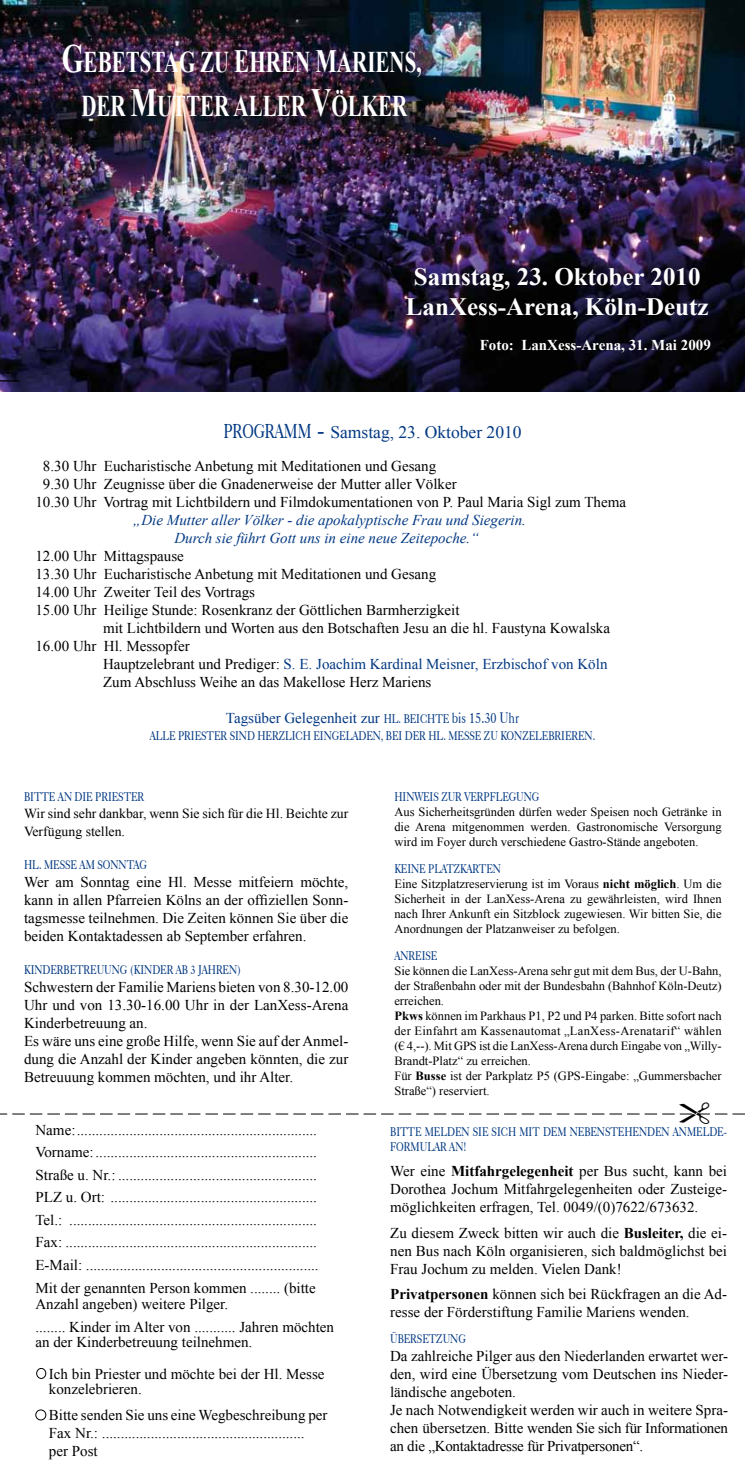
<style>
.page{position:relative;width:745px;height:1478px;background:#fff}
.page>*{position:absolute;margin:0;border:0;box-sizing:border-box;transform-origin:0 0}
.t1{font:700 30px/43.8px "Times New Roman";color:#fff;text-align:center;scale:.7 1}
.t2{font:700 25px/30px "Times New Roman";color:#fff;text-align:center}
.t3{font:17.5px "Times New Roman";color:#003882}
.t4{font:15px/18px "Times New Roman";color:#000}
.t5{font:15px "Times New Roman";color:#003882}
.t6{font:italic 15px/18px "Times New Roman";color:#003882;text-align:center}
.t7{font:700 15px "Times New Roman";color:#fff}
.t8{font:13.75px/18px "Times New Roman";color:#000}
.t9{font:12.5px/15px "Times New Roman";color:#000;text-align:justify}
.t10{font:12.5px/15px "Caslon 540 BT";color:#003882;scale:.8 1}
.s1{font-size:40px}
.s2{font-size:32.5px}
.s3{font-family:"Caslon 540 BT";font-size:20px}
.s4{font-size:22.5px}
.s5{color:#000}
.s6{font-family:"Caslon 540 BT";font-size:12.5px}
.s7{font-family:"Caslon 540 BT"}
.s8{font-weight:700}
</style>
<div class="page">
<img style="left:0;top:1px;width:744px;height:391px">
<hr style="left:0;top:380px;width:20px;height:2px;background:#000">
<div style="left:36px;top:1368px;width:10px;height:10px;border:1px solid #000;border-radius:50%"></div>
<div style="left:35px;top:1409px;width:11px;height:11px;border:1px solid #000;border-radius:50%"></div>
<svg style="left:0;top:1113px;width:744px;height:2px"></svg>
<h1 class="t1" style="left:62px;top:40px;width:515px"><span class="s1">G</span>ebetstag zu <span class="s2">E</span>hren <span class="s2">M</span>ariens, der <span class="s1">M</span>utter aller <span class="s1">V</span>ölker</h1>
<h2 class="t2" style="left:405px;top:261px;width:304px">Samstag, 23. Oktober 2010<br>LanXess-Arena, Köln-Deutz</h2>
<p class="t7" style="left:479px;top:334px;width:232px">Foto: LanXess-Arena, 31. Mai 2009</p>
<p class="t3" style="left:223px;top:421px;width:299px"><span class="s3">PROGRAMM</span> <span class="s4">-</span> Samstag, 23. Oktober 2010</p>
<p class="t4" style="left:43px;top:457px;width:394px">8.30 Uhr Eucharistische Anbetung mit Meditationen und Gesang</p>
<p class="t4" style="left:43px;top:475px;width:415px">9.30 Uhr Zeugnisse über die Gnadenerweise der Mutter aller Völker</p>
<p class="t4" style="left:35px;top:493px;width:591px">10.30 Uhr Vortrag mit Lichtbildern und Filmdokumentationen von P. Paul Maria Sigl zum Thema</p>
<p class="t6" style="left:133px;top:511px;width:394px">„Die Mutter aller Völker - die apokalyptische Frau und Siegerin.<br>Durch sie führt Gott uns in eine neue Zeitepoche.“</p>
<p class="t4" style="left:35px;top:547px;width:150px">12.00 Uhr Mittagspause</p>
<p class="t4" style="left:35px;top:565px;width:402px">13.30 Uhr Eucharistische Anbetung mit Meditationen und Gesang</p>
<p class="t4" style="left:35px;top:583px;width:221px">14.00 Uhr Zweiter Teil des Vortrags</p>
<p class="t4" style="left:35px;top:601px;width:425px">15.00 Uhr Heilige Stunde: Rosenkranz der Göttlichen Barmherzigkeit</p>
<p class="t4" style="left:103px;top:619px;width:508px">mit Lichtbildern und Worten aus den Botschaften Jesu an die hl. Faustyna Kowalska</p>
<p class="t4" style="left:35px;top:637px;width:156px">16.00 Uhr Hl. Messopfer</p>
<p class="t5" style="left:103px;top:654px;width:505px"><span class="s5">Hauptzelebrant und Prediger:</span> S. E. Joachim Kardinal Meisner, Erzbischof von Köln</p>
<p class="t4" style="left:103px;top:673px;width:330px">Zum Abschluss Weihe an das Makellose Herz Mariens</p>
<p class="t5" style="left:226px;top:708px;width:294px">Tagsüber Gelegenheit zur <span class="s6">HL. BEICHTE</span> <span class="s7">BIS 15.30 UHR</span></p>
<p class="t10" style="left:150px;top:728px;width:558px">ALLE PRIESTER SIND HERZLICH EINGELADEN, BEI DER HL. MESSE ZU KONZELEBRIEREN.</p>
<p class="t10" style="left:24px;top:789px;width:151px">BITTE AN DIE PRIESTER</p>
<p class="t8" style="left:24px;top:804px;width:325px">Wir sind sehr dankbar, wenn Sie sich für die Hl. Beichte zur<br>Verfügung stellen.</p>
<p class="t10" style="left:24px;top:856px;width:155px">HL. MESSE AM SONNTAG</p>
<p class="t4" style="left:24px;top:872px;width:325px;text-align:justify">Wer am Sonntag eine Hl. Messe mitfeiern möchte, kann in allen Pfarreien Kölns an der offiziellen Sonn&shy;tagsmesse teilnehmen. Die Zeiten können Sie über die beiden Kontaktadessen ab September erfahren.</p>
<p class="t10" style="left:24px;top:961px;width:273px">KINDERBETREUUNG (KINDER AB 3 JAHREN)</p>
<p class="t4" style="left:24px;top:977px;width:325px">Schwestern der Familie Mariens bieten von 8.30-12.00<br>Uhr und von 13.30-16.00 Uhr in der LanXess-Arena Kinderbetreuung an.<br>Es wäre uns eine große Hilfe, wenn Sie auf der Anmel&shy;dung die Anzahl der Kinder angeben könnten, die zur Betreuuung kommen möchten, und ihr Alter.</p>
<p class="t4" style="left:35px;top:1118px;width:284px;line-height:22.6px;text-align:justify">Name:................................................................<br>Vorname:...........................................................<br>Straße u. Nr.: .....................................................<br>PLZ u. Ort: .......................................................<br>Tel.: ..................................................................<br>Fax: ...................................................................<br>E-Mail: ..............................................................<br>Mit der genannten Person kommen ........ (bitte</p>
<p class="t4" style="left:35px;top:1291px;width:300px;line-height:23.1px">Anzahl angeben) weitere Pilger.<br>........ Kinder im Alter von ........... Jahren möchten</p>
<p class="t4" style="left:49px;top:1326px;width:277px;line-height:31.2px;text-indent:-13px">an der Kinderbetreuung teilnehmen.<br>Ich bin Priester und möchte bei der Hl. Messe</p>
<p class="t4" style="left:49px;top:1376px;width:280px;line-height:25.5px">konzelebrieren.<br>Bitte senden Sie uns eine Wegbeschreibung per</p>
<p class="t4" style="left:49px;top:1423px;width:257px">Fax Nr.: ...................................................... per Post</p>
<p class="t10" style="left:394px;top:789px;width:182px">HINWEIS ZUR VERPFLEGUNG</p>
<p class="t9" style="left:394px;top:804px;width:328px">Aus Sicherheitsgründen dürfen weder Speisen noch Getränke in die Arena mitgenommen werden. Gastronomische Versorgung wird im Foyer durch verschiedene Gastro-Stände angeboten.</p>
<p class="t10" style="left:394px;top:861px;width:135px">KEINE PLATZKARTEN</p>
<p class="t9" style="left:394px;top:876px;width:328px">Eine Sitzplatzreservierung ist im Voraus <span class="s8">nicht möglich</span>. Um die Sicherheit in der LanXess-Arena zu gewährleisten, wird Ihnen nach Ihrer Ankunft ein Sitzblock zugewiesen. Wir bitten Sie, die Anordnungen der Platzanweiser zu befolgen.</p>
<p class="t10" style="left:394px;top:948px;width:55px">ANREISE</p>
<p class="t9" style="left:394px;top:963px;width:328px;text-align:left">Sie können die LanXess-Arena sehr gut mit dem Bus, der U-Bahn, der Straßenbahn oder mit der Bundesbahn (Bahnhof Köln-Deutz) erreichen.<br><span class="s8">Pkws</span> können im Parkhaus P1, P2 und P4 parken. Bitte sofort nach der Einfahrt am Kassenautomat „LanXess-Arenatarif“ wählen (€ 4,--). Mit GPS ist die LanXess-Arena durch Eingabe von „Willy-Brandt-Platz“ zu erreichen.<br>Für <span class="s8">Busse</span> ist der Parkplatz P5 (GPS-Eingabe: „Gummersbacher Straße“) reserviert.</p>
<p class="t10" style="left:390px;top:1123px;width:422px">BITTE MELDEN SIE SICH MIT DEM NEBENSTEHENDEN ANMELDE-<br>FORMULAR AN!</p>
<p class="t4" style="left:390px;top:1162px;width:338px;text-align:justify">Wer eine <span class="s8">Mitfahrgelegenheit</span> per Bus sucht, kann bei Dorothea Jochum Mitfahrgelegenheiten oder Zusteige&shy;möglichkeiten erfragen, Tel. 0049/(0)7622/673632.</p>
<p class="t4" style="left:390px;top:1223px;width:338px;text-align:justify">Zu diesem Zweck bitten wir auch die <span class="s8">Busleiter,</span> die ei&shy;nen Bus nach Köln organisieren, sich baldmöglichst bei Frau Jochum zu melden. Vielen Dank!</p>
<p class="t4" style="left:390px;top:1285px;width:338px"><span class="s8">Privatpersonen</span> können sich bei Rückfragen an die Ad&shy;resse der Förderstiftung Familie Mariens wenden.</p>
<p class="t10" style="left:390px;top:1331px;width:96px">ÜBERSETZUNG</p>
<p class="t4" style="left:390px;top:1346px;width:339px">Da zahlreiche Pilger aus den Niederlanden erwartet wer&shy;den, wird eine Übersetzung vom Deutschen ins Nieder&shy;ländische angeboten.<br>Je nach Notwendigkeit werden wir auch in weitere Spra&shy;chen übersetzen. Bitte wenden Sie sich für Informationen an die „Kontaktadresse für Privatpersonen“.</p>
</div>
